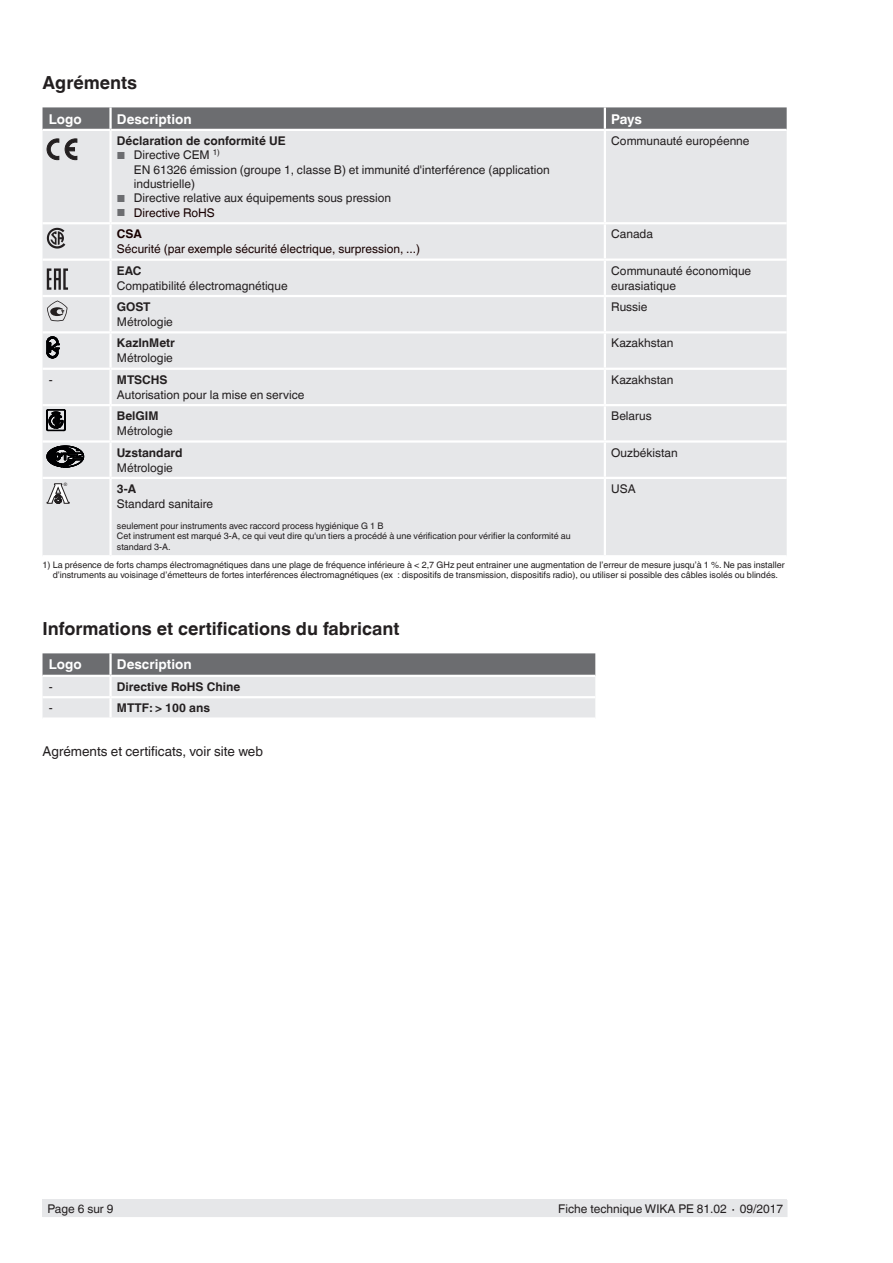
<style>
.page{position:relative;width:893px;height:1263px;background:#fff}
.page>*{position:absolute;margin:0;border:0;box-sizing:border-box;transform-origin:0 0}
.t1{font:700 18px "Helvetica World";color:#231f20}
.t2{font:700 13.5px "Helvetica World";color:#fff}
.t3{font:13.5px "Helvetica World";color:#231f20}
.t4{font:12px/14.4px "Helvetica World";color:#231f20}
.t5{font:700 12px "Helvetica World";color:#231f20}
.t6{font:12px "Helvetica World";color:#170000}
.t7{font:700 12px "Helvetica World";color:#170000}
.t8{font:9px/10.5px "Helvetica World";color:#231f20}
.t9{font:4.65px "Arial";color:#231f20}
.s1{font-size:10.2px;color:#6c6d70}
</style>
<div class="page">
<div style="left:43px;top:1199px;width:744px;height:18px;background:#e6e7e9"></div>
<svg style="left:43px;top:107px;width:744px;height:22px;background:#707174"></svg>
<div style="left:43px;top:131px;width:744px;height:424px;background:#e6e7e9"></div>
<hr style="left:111px;top:222px;width:494px;height:2px;background:#fff">
<hr style="left:111px;top:258px;width:494px;height:3px;background:#fff">
<hr style="left:111px;top:295px;width:494px;height:2px;background:#fff">
<hr style="left:111px;top:331px;width:494px;height:2px;background:#fff">
<hr style="left:109px;top:333px;width:3px;height:35px;background:#fff">
<hr style="left:604px;top:333px;width:2px;height:35px;background:#fff">
<hr style="left:109px;top:406px;width:3px;height:34px;background:#fff">
<hr style="left:604px;top:406px;width:2px;height:34px;background:#fff">
<hr style="left:111px;top:440px;width:494px;height:3px;background:#fff">
<hr style="left:605px;top:440px;width:182px;height:3px;background:#fff">
<hr style="left:43px;top:440px;width:68px;height:3px;background:#fff">
<hr style="left:43px;top:404px;width:68px;height:2px;background:#fff">
<hr style="left:111px;top:404px;width:494px;height:2px;background:#fff">
<hr style="left:605px;top:404px;width:182px;height:2px;background:#fff">
<hr style="left:43px;top:477px;width:68px;height:2px;background:#fff">
<hr style="left:111px;top:477px;width:494px;height:2px;background:#fff">
<hr style="left:605px;top:477px;width:182px;height:2px;background:#fff">
<hr style="left:43px;top:368px;width:68px;height:2px;background:#fff">
<hr style="left:111px;top:368px;width:494px;height:2px;background:#fff">
<hr style="left:109px;top:370px;width:3px;height:34px;background:#fff">
<hr style="left:605px;top:368px;width:182px;height:2px;background:#fff">
<hr style="left:604px;top:370px;width:2px;height:34px;background:#fff">
<hr style="left:109px;top:443px;width:3px;height:34px;background:#fff">
<hr style="left:604px;top:443px;width:2px;height:34px;background:#fff">
<hr style="left:605px;top:222px;width:182px;height:2px;background:#fff">
<hr style="left:604px;top:224px;width:2px;height:34px;background:#fff">
<hr style="left:43px;top:222px;width:68px;height:2px;background:#fff">
<hr style="left:109px;top:224px;width:3px;height:34px;background:#fff">
<hr style="left:43px;top:258px;width:68px;height:3px;background:#fff">
<hr style="left:43px;top:331px;width:68px;height:2px;background:#fff">
<hr style="left:605px;top:258px;width:182px;height:3px;background:#fff">
<hr style="left:605px;top:331px;width:182px;height:2px;background:#fff">
<hr style="left:605px;top:295px;width:182px;height:2px;background:#fff">
<hr style="left:43px;top:295px;width:68px;height:2px;background:#fff">
<hr style="left:604px;top:131px;width:2px;height:91px;background:#fff">
<hr style="left:109px;top:131px;width:3px;height:91px;background:#fff">
<hr style="left:109px;top:107px;width:3px;height:22px;background:#fff">
<hr style="left:604px;top:107px;width:2px;height:22px;background:#fff">
<hr style="left:604px;top:261px;width:2px;height:34px;background:#fff">
<hr style="left:604px;top:297px;width:2px;height:34px;background:#fff">
<hr style="left:604px;top:479px;width:2px;height:76px;background:#fff">
<hr style="left:109px;top:261px;width:3px;height:34px;background:#fff">
<hr style="left:109px;top:297px;width:3px;height:34px;background:#fff">
<hr style="left:109px;top:479px;width:3px;height:76px;background:#fff">
<svg style="left:43px;top:653px;width:552px;height:64px;background:#bbbcbe"></svg>
<hr style="left:111px;top:675px;width:484px;height:2px;background:#fff">
<hr style="left:43px;top:696px;width:68px;height:2px;background:#fff">
<hr style="left:111px;top:696px;width:484px;height:2px;background:#fff">
<hr style="left:43px;top:675px;width:68px;height:2px;background:#fff">
<hr style="left:109px;top:677px;width:3px;height:19px;background:#fff">
<hr style="left:109px;top:698px;width:3px;height:19px;background:#fff">
<hr style="left:109px;top:653px;width:3px;height:22px;background:#fff">
<svg style="left:47px;top:139px;width:12px;height:21px"></svg>
<svg style="left:65px;top:139px;width:12px;height:21px"></svg>
<svg style="left:47px;top:228px;width:18px;height:21px"></svg>
<svg style="left:47px;top:268px;width:21px;height:22px"></svg>
<svg style="left:47px;top:301px;width:20px;height:21px"></svg>
<svg style="left:47px;top:337px;width:12px;height:21px"></svg>
<svg style="left:47px;top:409px;width:18px;height:22px"></svg>
<svg style="left:47px;top:446px;width:37px;height:21px"></svg>
<svg style="left:47px;top:484px;width:22px;height:19px"></svg>
<h1 class="t1" style="left:43px;top:73px;width:96px">Agréments</h1>
<h2 class="t2" style="left:49px;top:111px;width:34px">Logo</h2>
<h2 class="t2" style="left:117px;top:111px;width:76px">Description</h2>
<h2 class="t2" style="left:611px;top:111px;width:32px">Pays</h2>
<h3 class="t5" style="left:117px;top:134px;width:170px">Déclaration de conformité UE</h3>
<h3 class="t4" style="left:134px;top:148px;width:417px;text-indent:-17px"><span class="s1">■</span> Directive CEM <sup>1)<br></sup>EN 61326 émission (groupe 1, classe B) et immunité d'interférence (application industrielle)</h3>
<h3 class="t4" style="left:117px;top:191px;width:276px"><span class="s1">■</span> Directive relative aux équipements sous pression</h3>
<h3 class="t6" style="left:117px;top:206px;width:99px"><span class="s1">■</span> Directive RoHS</h3>
<h3 class="t4" style="left:611px;top:134px;width:140px">Communauté européenne</h3>
<h3 class="t7" style="left:117px;top:227px;width:27px">CSA</h3>
<h3 class="t6" style="left:117px;top:242px;width:305px">Sécurité (par exemple sécurité électrique, surpression, ...)</h3>
<h3 class="t4" style="left:611px;top:227px;width:43px">Canada</h3>
<h3 class="t5" style="left:117px;top:263px;width:26px">EAC</h3>
<h3 class="t4" style="left:117px;top:278px;width:172px">Compatibilité électromagnétique</h3>
<h3 class="t4" style="left:611px;top:263px;width:142px;line-height:15px">Communauté économique eurasiatique</h3>
<h3 class="t5" style="left:117px;top:300px;width:35px">GOST</h3>
<h3 class="t4" style="left:117px;top:315px;width:58px">Métrologie</h3>
<h3 class="t4" style="left:611px;top:300px;width:38px">Russie</h3>
<h3 class="t5" style="left:117px;top:336px;width:60px">KazInMetr</h3>
<h3 class="t4" style="left:117px;top:351px;width:58px">Métrologie</h3>
<h3 class="t4" style="left:611px;top:336px;width:64px">Kazakhstan</h3>
<h3 class="t4" style="left:49px;top:372px;width:5px">-</h3>
<h3 class="t5" style="left:117px;top:373px;width:52px">MTSCHS</h3>
<h3 class="t4" style="left:117px;top:387px;width:189px">Autorisation pour la mise en service</h3>
<h3 class="t4" style="left:611px;top:372px;width:64px">Kazakhstan</h3>
<h3 class="t5" style="left:117px;top:409px;width:43px">BelGIM</h3>
<h3 class="t4" style="left:117px;top:424px;width:58px">Métrologie</h3>
<h3 class="t4" style="left:611px;top:409px;width:42px">Belarus</h3>
<h3 class="t5" style="left:117px;top:445px;width:67px">Uzstandard</h3>
<h3 class="t4" style="left:117px;top:460px;width:58px">Métrologie</h3>
<h3 class="t4" style="left:611px;top:445px;width:68px">Ouzbékistan</h3>
<p class="t9" style="left:64px;top:481px;width:5px">®</p>
<h3 class="t5" style="left:117px;top:482px;width:21px">3-A</h3>
<h3 class="t4" style="left:117px;top:496px;width:98px">Standard sanitaire</h3>
<p class="t8" style="left:117px;top:520px;width:455px">seulement pour instruments avec raccord process hygiénique G 1 B<br>Cet instrument est marqué 3-A, ce qui veut dire qu'un tiers a procédé à une vérification pour vérifier la conformité au standard 3-A.</p>
<h3 class="t4" style="left:611px;top:481px;width:26px">USA</h3>
<p class="t8" style="left:43px;top:559px;width:744px;text-align:center">1) La présence de forts champs électromagnétiques dans une plage de fréquence inférieure à &lt; 2,7 GHz peut entrainer une augmentation de l’erreur de mesure jusqu’à 1 %. Ne pas installer d’instruments au voisinage d’émetteurs de fortes interférences électromagnétiques (ex : dispositifs de transmission, dispositifs radio), ou utiliser si possible des câbles isolés ou blindés.</p>
<h1 class="t1" style="left:43px;top:619px;width:358px">Informations et certifications du fabricant</h1>
<h2 class="t2" style="left:49px;top:657px;width:34px">Logo</h2>
<h2 class="t2" style="left:117px;top:657px;width:76px">Description</h2>
<h3 class="t4" style="left:49px;top:679px;width:5px">-</h3>
<h3 class="t5" style="left:117px;top:680px;width:125px">Directive RoHS Chine</h3>
<h3 class="t4" style="left:49px;top:701px;width:5px">-</h3>
<h3 class="t5" style="left:117px;top:701px;width:95px">MTTF: &gt; 100 ans</h3>
<h2 class="t3" style="left:43px;top:743px;width:222px">Agréments et certificats, voir site web</h2>
<h3 class="t4" style="left:48px;top:1201px;width:67px">Page 6 sur 9</h3>
<h3 class="t4" style="left:558px;top:1201px;width:226px">Fiche technique WIKA PE 81.02 ∙ 09/2017</h3>
</div>
